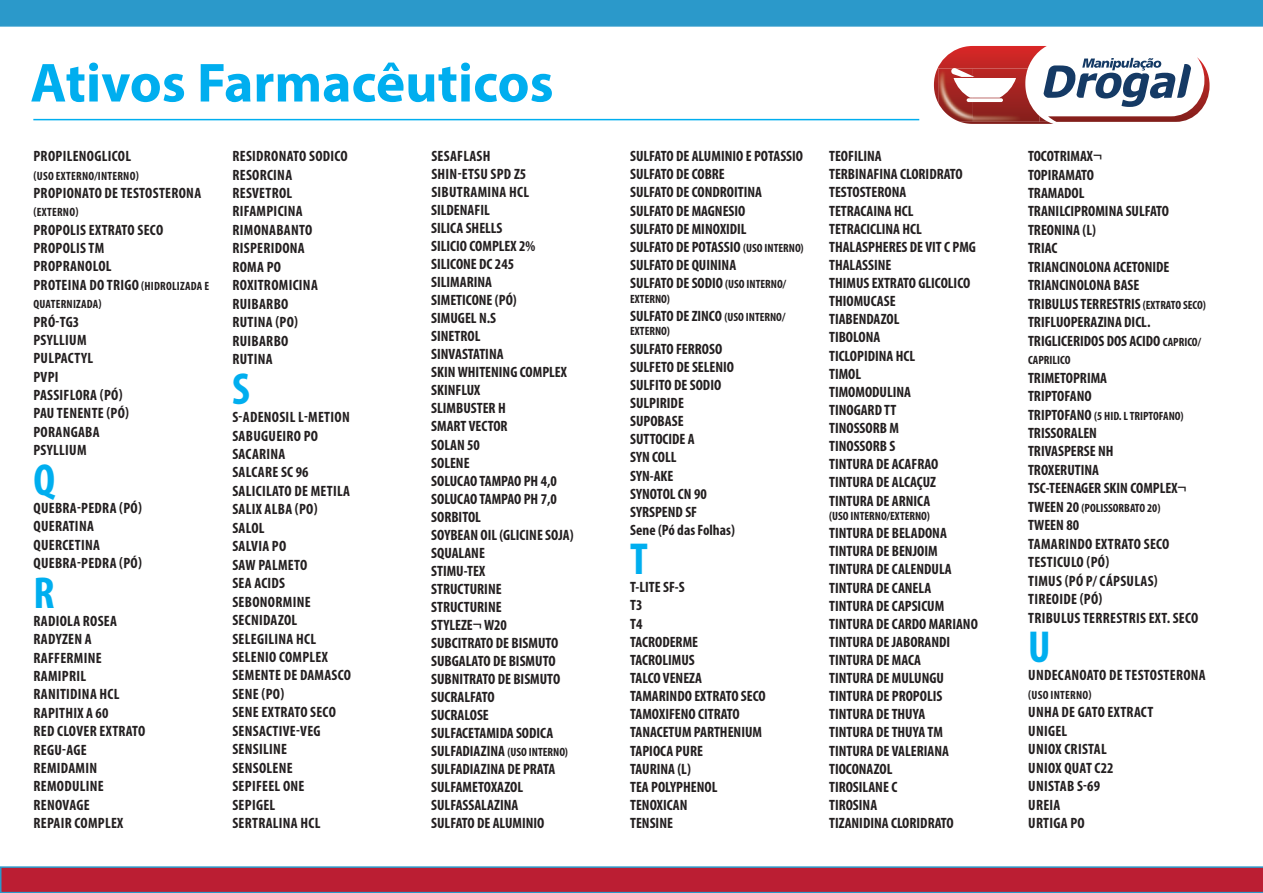
<style>
.page{position:relative;width:1263px;height:893px;background:#fff}
.page>*{position:absolute;margin:0;border:0;box-sizing:border-box;transform-origin:0 0}
.t1{font:700 55.5px "Myriad Pro";color:#00aeef}
.t2{font:700 condensed 45px "Myriad Pro";color:#00aeef}
.t3{font:700 condensed 15px/18.1px "Myriad Pro";color:#231f20}
.t4{font:700 condensed 15px/18.5px "Myriad Pro";letter-spacing:.02em;color:#231f20}
.t5{font:700 condensed 12px "Myriad Pro";color:#231f20}
.t6{font:700 condensed 12px "Myriad Pro";letter-spacing:.02em;color:#231f20}
.s1{font-size:12px}
.s2{font-size:15px}
</style>
<div class="page">
<div style="left:0;top:0;width:1263px;height:27px;background:#2b99ca"></div>
<svg style="left:0;top:866px;width:1263px;height:27px;background:#ad2d44"></svg>
<svg style="left:934px;top:46px;width:276px;height:78px"></svg>
<hr style="left:33px;top:119px;width:886px;height:1px;background:#00aeef">
<h1 class="t1" style="left:30px;top:47px;width:525px">Ativos Farmacêuticos</h1>
<p class="t4" style="left:33px;top:147px;width:99px">PROPILENOGLICOL</p>
<p class="t6" style="left:33px;top:168px;width:107px">(USO EXTERNO/INTERNO)</p>
<p class="t4" style="left:33px;top:183px;width:169px">PROPIONATO DE TESTOSTERONA</p>
<p class="t6" style="left:33px;top:205px;width:46px">(EXTERNO)</p>
<p class="t4" style="left:33px;top:220px;width:177px">PROPOLIS EXTRATO SECO<br>PROPOLIS TM<br>PROPRANOLOL<br>PROTEINA DO TRIGO <span class="s1">(HIDROLIZADA E</span></p>
<p class="t6" style="left:33px;top:297px;width:70px">QUATERNIZADA)</p>
<p class="t4" style="left:33px;top:312px;width:97px">PRÓ-TG3<br>PSYLLIUM<br>PULPACTYL<br>PVPI<br>PASSIFLORA (PÓ)<br>PAU TENENTE (PÓ)<br>PORANGABA<br>PSYLLIUM</p>
<h2 class="t2" style="left:33px;top:451px;width:23px">Q</h2>
<p class="t4" style="left:33px;top:499px;width:110px">QUEBRA-PEDRA (PÓ)<br>QUERATINA<br>QUERCETINA<br>QUEBRA-PEDRA (PÓ)</p>
<h2 class="t2" style="left:33px;top:564px;width:23px">R</h2>
<p class="t4" style="left:33px;top:611px;width:114px">RADIOLA ROSEA<br>RADYZEN A<br>RAFFERMINE<br>RAMIPRIL<br>RANITIDINA HCL<br>RAPITHIX A 60<br>RED CLOVER EXTRATO<br>REGU-AGE<br>REMIDAMIN<br>REMODULINE<br>RENOVAGE<br>REPAIR COMPLEX</p>
<p class="t4" style="left:232px;top:147px;width:117px">RESIDRONATO SODICO<br>RESORCINA<br>RESVETROL<br>RIFAMPICINA<br>RIMONABANTO<br>RISPERIDONA<br>ROMA PO<br>ROXITROMICINA<br>RUIBARBO<br>RUTINA (PO)<br>RUIBARBO<br>RUTINA</p>
<h2 class="t2" style="left:232px;top:360px;width:19px">S</h2>
<p class="t4" style="left:232px;top:408px;width:120px">S-ADENOSIL L-METION<br>SABUGUEIRO PO<br>SACARINA<br>SALCARE SC 96<br>SALICILATO DE METILA<br>SALIX ALBA (PO)<br>SALOL<br>SALVIA PO<br>SAW PALMETO<br>SEA ACIDS<br>SEBONORMINE<br>SECNIDAZOL<br>SELEGILINA HCL<br>SELENIO COMPLEX<br>SEMENTE DE DAMASCO<br>SENE (PO)<br>SENE EXTRATO SECO<br>SENSACTIVE-VEG<br>SENSILINE<br>SENSOLENE<br>SEPIFEEL ONE<br>SEPIGEL<br>SERTRALINA HCL</p>
<p class="t3" style="left:431px;top:147px;width:144px">SESAFLASH<br>SHIN-ETSU SPD Z5<br>SIBUTRAMINA HCL<br>SILDENAFIL<br>SILICA SHELLS<br>SILICIO COMPLEX 2%<br>SILICONE DC 245<br>SILIMARINA<br>SIMETICONE (PÓ)<br>SIMUGEL N.S<br>SINETROL<br>SINVASTATINA<br>SKIN WHITENING COMPLEX<br>SKINFLUX<br>SLIMBUSTER H<br>SMART VECTOR<br>SOLAN 50<br>SOLENE<br>SOLUCAO TAMPAO PH 4,0<br>SOLUCAO TAMPAO PH 7,0<br>SORBITOL<br>SOYBEAN OIL (GLICINE SOJA)<br>SQUALANE<br>STIMU-TEX<br>STRUCTURINE<br>STRUCTURINE<br>STYLEZE¬ W20<br>SUBCITRATO DE BISMUTO<br>SUBGALATO DE BISMUTO<br>SUBNITRATO DE BISMUTO<br>SUCRALFATO<br>SUCRALOSE<br>SULFACETAMIDA SODICA<br>SULFADIAZINA <span class="s1">(USO INTERNO)<br></span>SULFADIAZINA DE PRATA<br>SULFAMETOXAZOL<br>SULFASSALAZINA<br>SULFATO DE ALUMINIO</p>
<p class="t3" style="left:630px;top:147px;width:175px">SULFATO DE ALUMINIO E POTASSIO<br>SULFATO DE COBRE<br>SULFATO DE CONDROITINA<br>SULFATO DE MAGNESIO<br>SULFATO DE MINOXIDIL<br>SULFATO DE POTASSIO <span class="s1">(USO INTERNO)<br></span>SULFATO DE QUININA<br>SULFATO DE SODIO <span class="s1">(USO INTERNO/</span></p>
<p class="t5" style="left:630px;top:291px;width:41px">EXTERNO)</p>
<p class="t3" style="left:630px;top:306px;width:157px">SULFATO DE ZINCO <span class="s1">(USO INTERNO/</span></p>
<p class="t5" style="left:630px;top:324px;width:41px">EXTERNO)</p>
<p class="t3" style="left:630px;top:339px;width:106px">SULFATO FERROSO<br>SULFETO DE SELENIO<br>SULFITO DE SODIO<br>SULPIRIDE<br>SUPOBASE<br>SUTTOCIDE A<br>SYN COLL<br>SYN-AKE<br>SYNOTOL CN 90<br>SYRSPEND SF<br>Sene (Pó das Folhas)</p>
<h2 class="t2" style="left:630px;top:531px;width:19px">T</h2>
<p class="t3" style="left:630px;top:578px;width:137px">T-LITE SF-S<br>T3<br>T4<br>TACRODERME<br>TACROLIMUS<br>TALCO VENEZA<br>TAMARINDO EXTRATO SECO<br>TAMOXIFENO CITRATO<br>TANACETUM PARTHENIUM<br>TAPIOCA PURE<br>TAURINA (L)<br>TEA POLYPHENOL<br>TENOXICAN<br>TENSINE</p>
<p class="t3" style="left:829px;top:147px;width:148px">TEOFILINA<br>TERBINAFINA CLORIDRATO<br>TESTOSTERONA<br>TETRACAINA HCL<br>TETRACICLINA HCL<br>THALASPHERES DE VIT C PMG<br>THALASSINE<br>THIMUS EXTRATO GLICOLICO<br>THIOMUCASE<br>TIABENDAZOL<br>TIBOLONA<br>TICLOPIDINA HCL<br>TIMOL<br>TIMOMODULINA<br>TINOGARD TT<br>TINOSSORB M<br>TINOSSORB S<br>TINTURA DE ACAFRAO<br>TINTURA DE ALCAÇUZ<br>TINTURA DE ARNICA</p>
<p class="t5" style="left:829px;top:508px;width:102px">(USO INTERNO/EXTERNO)</p>
<p class="t3" style="left:829px;top:524px;width:150px">TINTURA DE BELADONA<br>TINTURA DE BENJOIM<br>TINTURA DE CALENDULA<br>TINTURA DE CANELA<br>TINTURA DE CAPSICUM<br>TINTURA DE CARDO MARIANO<br>TINTURA DE JABORANDI<br>TINTURA DE MACA<br>TINTURA DE MULUNGU<br>TINTURA DE PROPOLIS<br>TINTURA DE THUYA<br>TINTURA DE THUYA TM<br>TINTURA DE VALERIANA<br>TIOCONAZOL<br>TIROSILANE C<br>TIROSINA<br>TIZANIDINA CLORIDRATO</p>
<p class="t3" style="left:1028px;top:147px;width:179px">TOCOTRIMAX¬<br>TOPIRAMATO<br>TRAMADOL<br>TRANILCIPROMINA SULFATO<br>TREONINA (L)<br>TRIAC<br>TRIANCINOLONA ACETONIDE<br>TRIANCINOLONA BASE<br>TRIBULUS TERRESTRIS <span class="s1">(EXTRATO SECO)<br></span>TRIFLUOPERAZINA DICL.<br>TRIGLICERIDOS DOS ACIDO <span class="s1">CAPRICO/</span></p>
<p class="t5" style="left:1028px;top:353px;width:44px">CAPRILICO</p>
<p class="t3" style="left:1028px;top:368px;width:81px">TRIMETOPRIMA<br>TRIPTOFANO</p>
<p class="t5" style="left:1028px;top:408px;width:157px"><span class="s2">TRIPTOFANO</span> (5 HID. L TRIPTOFANO)</p>
<p class="t3" style="left:1028px;top:423px;width:160px">TRISSORALEN<br>TRIVASPERSE NH<br>TROXERUTINA<br>TSC-TEENAGER SKIN COMPLEX¬</p>
<p class="t5" style="left:1028px;top:500px;width:134px"><span class="s2">TWEEN 20</span> (POLISSORBATO 20)</p>
<p class="t4" style="left:1028px;top:516px;width:172px">TWEEN 80<br>TAMARINDO EXTRATO SECO<br>TESTICULO (PÓ)<br>TIMUS (PÓ P/ CÁPSULAS)<br>TIREOIDE (PÓ)<br>TRIBULUS TERRESTRIS EXT. SECO</p>
<h2 class="t2" style="left:1028px;top:619px;width:24px">U</h2>
<p class="t4" style="left:1028px;top:666px;width:179px">UNDECANOATO DE TESTOSTERONA</p>
<p class="t6" style="left:1028px;top:687px;width:65px">(USO INTERNO)</p>
<p class="t4" style="left:1028px;top:703px;width:127px">UNHA DE GATO EXTRACT<br>UNIGEL<br>UNIOX CRISTAL<br>UNIOX QUAT C22<br>UNISTAB S-69<br>UREIA<br>URTIGA PO</p>
</div>
